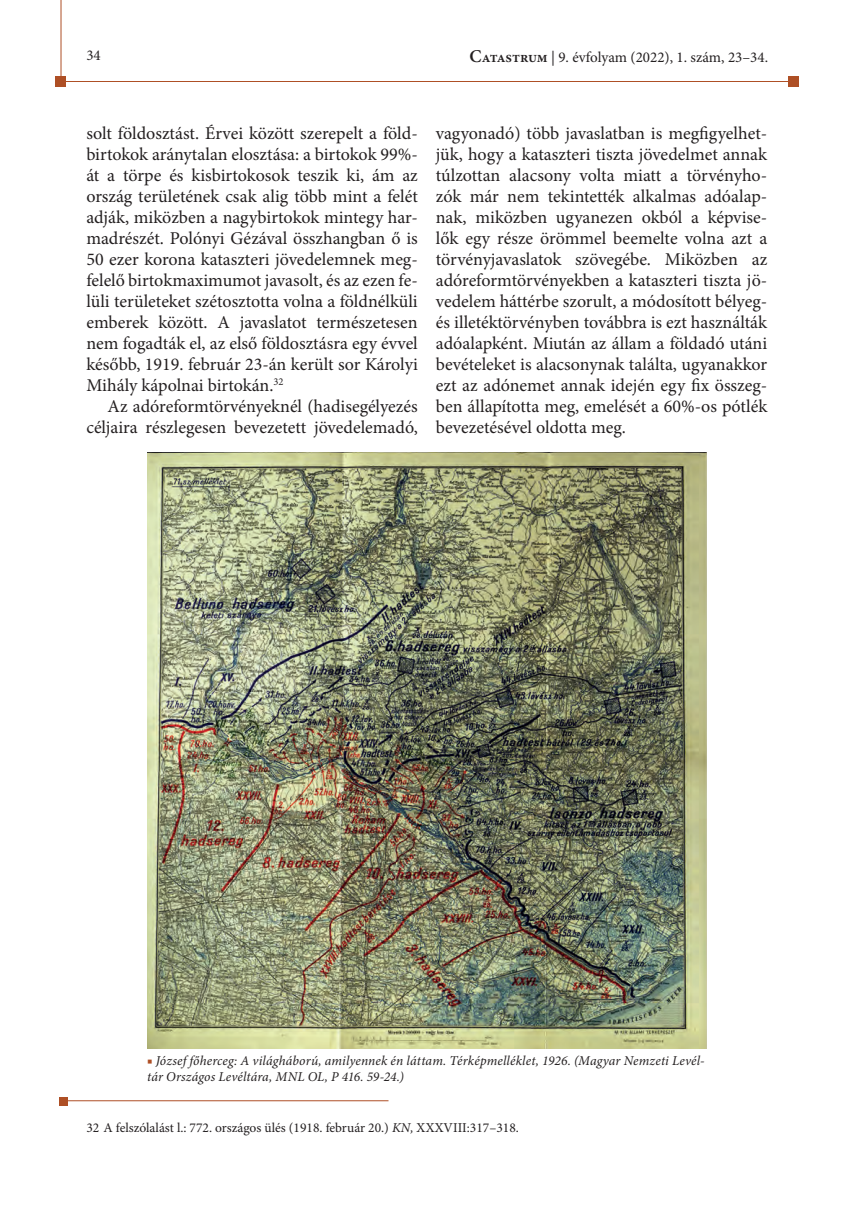
<style>
.page{position:relative;width:854px;height:1214px;background:#fff}
.page>*{position:absolute;margin:0;border:0;box-sizing:border-box;transform-origin:0 0}
.t1{font:18px/21px "Minion Pro";color:#231f20;text-align:justify}
.t2{font:15px "Minion Pro";color:#231f20}
.t3{font:italic 13.5px/16.5px "Minion Pro";letter-spacing:.01em;color:#231f20}
.t4{font:13.5px "Minion Pro";color:#231f20}
.s1{font-weight:600;font-size:18px}
.s2{font-weight:600}
.s3{color:#ae4f25}
.s4{font-style:italic}
</style>
<div class="page">
<hr style="left:59px;top:81px;width:734px;height:1px;background:#ae4f25">
<hr style="left:61px;top:0;width:1px;height:81px;background:#ae4f25">
<div style="left:788px;top:76px;width:10px;height:11px;background:#ae4f25"></div>
<div style="left:56px;top:77px;width:10px;height:10px;background:#ae4f25"></div>
<hr style="left:59px;top:1100px;width:329px;height:1px;background:#ae4f25">
<div style="left:59px;top:1096px;width:9px;height:9px;background:#ae4f25"></div>
<img style="left:147px;top:452px;width:559px;height:595px">
<p class="t2" style="left:86px;top:45px;width:16px">34</p>
<p class="t2" style="left:469px;top:47px;width:300px"><span class="s1">C</span><span class="s2">atastrum</span> | 9. évfolyam (2022), 1. szám, 23–34.</p>
<p class="t1" style="left:86px;top:122px;width:333px">solt földosztást. Érvei között szerepelt a föld&shy;birtokok aránytalan elosztása: a birtokok 99%- át a törpe és kisbirtokosok teszik ki, ám az ország területének csak alig több mint a felét adják, miközben a nagybirtokok mintegy har&shy;madrészét. Polónyi Gézával összhangban ő is 50 ezer korona kataszteri jövedelemnek meg&shy;felelő birtokmaximumot javasolt, és az ezen fe&shy;lüli területeket szétosztotta volna a földnélküli emberek között. A javaslatot természetesen nem fogadták el, az első földosztásra egy évvel később, 1919. február 23-án került sor Károlyi Mihály kápolnai birtokán.<sup>32</sup></p>
<p class="t1" style="left:86px;top:395px;width:333px;text-align:right">Az adóreformtörvényeknél (hadisegélyezés céljaira részlegesen bevezetett jövedelemadó,</p>
<p class="t1" style="left:435px;top:123px;width:333px">vagyonadó) több javaslatban is megfigyelhet&shy;jük, hogy a kataszteri tiszta jövedelmet annak túlzottan alacsony volta miatt a törvényho&shy;zók már nem tekintették alkalmas adóalap&shy;nak, miközben ugyanezen okból a képvise&shy;lők egy része örömmel beemelte volna azt a törvényjavaslatok szövegébe. Miközben az adóreformtörvényekben a kataszteri tiszta jö&shy;vedelem háttérbe szorult, a módosított bélyeg&shy;és illetéktörvényben továbbra is ezt használták adóalapként. Miután az állam a földadó utáni bevételeket is alacsonynak találta, ugyanakkor ezt az adónemet annak idején egy fix összeg&shy;ben állapította meg, emelését a 60%-os pótlék bevezetésével oldotta meg.</p>
<p class="t3" style="left:147px;top:1051px;width:559px"><span class="s3">■</span> József főherceg: A világháború, amilyennek én láttam. Térképmelléklet, 1926. (Magyar Nemzeti Levél&shy;tár Országos Levéltára, MNL OL, P 416. 59-24.)</p>
<p class="t4" style="left:86px;top:1118px;width:434px">32 A felszólalást l.: 772. országos ülés (1918. február 20.) <span class="s4">KN,</span> XXXVIII:317–318.</p>
</div>
